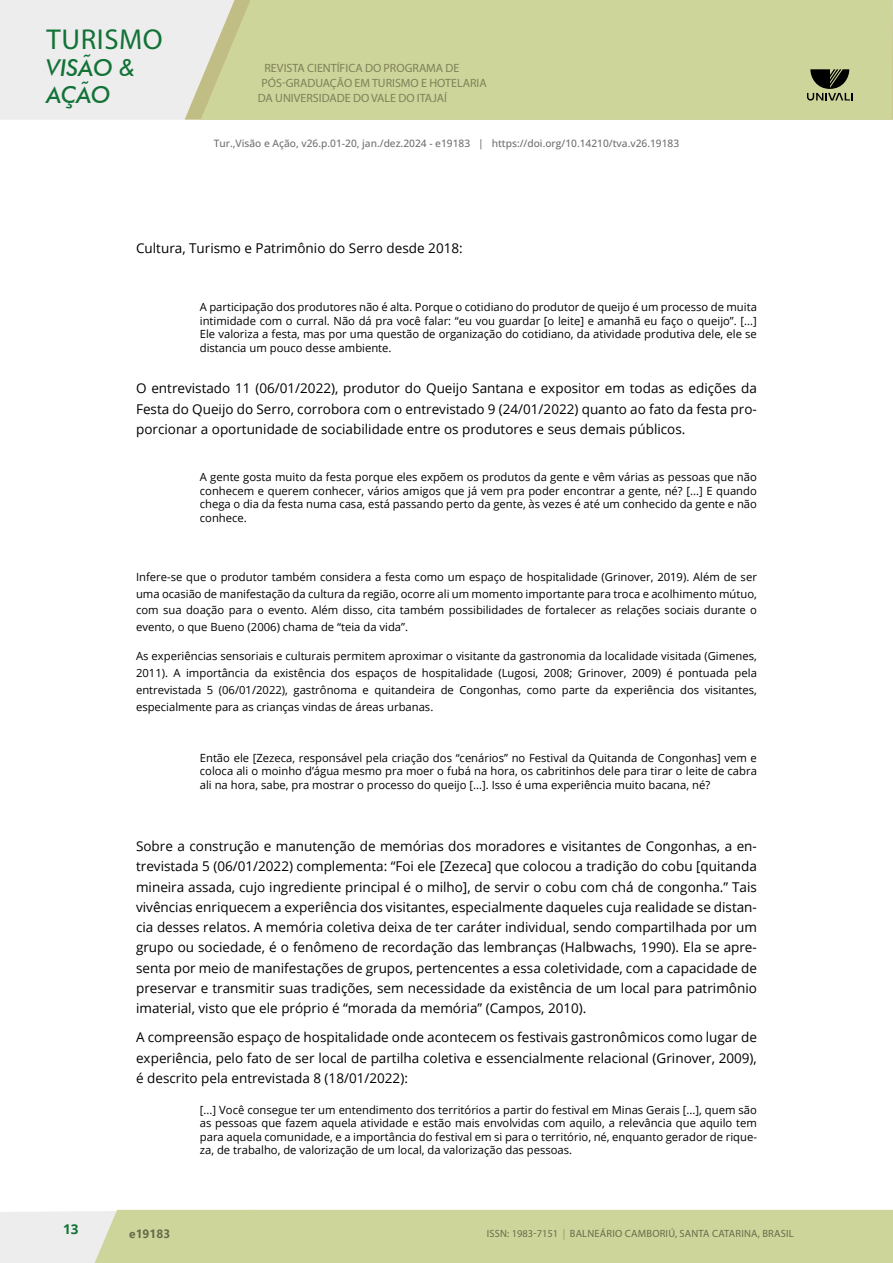
<style>
.page{position:relative;width:893px;height:1263px;background:#fff}
.page>*{position:absolute;margin:0;border:0;box-sizing:border-box;transform-origin:0 0}
.t1{font:28.8px "Myriad Pro";letter-spacing:.02em;color:#127237}
.t2{font:italic 500 23.25px/26.5px "Futura BT";color:#127237}
.t3{font:13.5px/20.2px "Open Sans";color:#000;text-align:justify}
.t4{font:700 13.5px "Open Sans";color:#127237}
.t5{font:12px "Myriad Pro";color:#7e8058}
.t6{font:700 12px "Segoe UI";color:#696b4a}
.t7{font:11.25px/13.5px "Open Sans";color:#000;text-align:justify}
.t8{font:10.5px "Myriad Pro";letter-spacing:.02em;color:#696b4a}
.t9{font:500 10.2px "Open Sans";color:#70706f}
.s1{color:#98905f}
</style>
<div class="page">
<div style="left:0;top:0;width:185px;height:120px;background:#ededed"></div>
<svg style="left:185px;top:0;width:708px;height:120px;fill:#ededed"></svg>
<div style="left:201px;top:0;width:691px;height:120px;background:#ced59b"></div>
<svg style="left:0;top:1210px;width:893px;height:53px"></svg>
<svg style="left:807px;top:69px;width:46px;height:32px"></svg>
<h1 class="t1" style="left:47px;top:22px;width:118px">TURISMO</h1>
<h2 class="t2" style="left:46px;top:54px;width:90px">VISÃO &amp;<br>AÇÃO</h2>
<p class="t5" style="left:264px;top:60px;width:196px">REVISTA CIENTÍFICA DO PROGRAMA DE</p>
<p class="t5" style="left:261px;top:75px;width:227px">PÓS-GRADUAÇÃO EM TURISMO E HOTELARIA</p>
<p class="t5" style="left:258px;top:90px;width:191px">DA UNIVERSIDADE DO VALE DO ITAJAÍ</p>
<p class="t9" style="left:214px;top:136px;width:467px">Tur.,Visão e Ação, v26.p.01-20, jan./dez.2024 - e19183 | https://doi.org/10.14210/tva.v26.19183</p>
<p class="t3" style="left:136px;top:237px;width:328px">Cultura, Turismo e Patrimônio do Serro desde 2018:</p>
<p class="t7" style="left:200px;top:300px;width:559px">A participação dos produtores não é alta. Porque o cotidiano do produtor de queijo é um processo de muita intimidade com o curral. Não dá pra você falar: “eu vou guardar [o leite] e amanhã eu faço o queijo”. [...] Ele valoriza a festa, mas por uma questão de organização do cotidiano, da atividade produtiva dele, ele se distancia um pouco desse ambiente.</p>
<p class="t3" style="left:136px;top:378px;width:622px">O entrevistado 11 (06/01/2022), produtor do Queijo Santana e expositor em todas as edições da Festa do Queijo do Serro, corrobora com o entrevistado 9 (24/01/2022) quanto ao fato da festa pro&shy;porcionar a oportunidade de sociabilidade entre os produtores e seus demais públicos.</p>
<p class="t7" style="left:200px;top:470px;width:559px">A gente gosta muito da festa porque eles expõem os produtos da gente e vêm várias as pessoas que não conhecem e querem conhecer, vários amigos que já vem pra poder encontrar a gente, né? [...] E quando chega o dia da festa numa casa, está passando perto da gente, às vezes é até um conhecido da gente e não conhece.</p>
<p class="t7" style="left:136px;top:568px;width:622px;line-height:16.8px">Infere-se que o produtor também considera a festa como um espaço de hospitalidade (Grinover, 2019). Além de ser uma ocasião de manifestação da cultura da região, ocorre ali um momento importante para troca e acolhimento mútuo, com sua doação para o evento. Além disso, cita também possibilidades de fortalecer as relações sociais durante o evento, o que Bueno (2006) chama de “teia da vida”.</p>
<p class="t7" style="left:136px;top:647px;width:622px;line-height:16.8px">As experiências sensoriais e culturais permitem aproximar o visitante da gastronomia da localidade visitada (Gimenes, 2011). A importância da existência dos espaços de hospitalidade (Lugosi, 2008; Grinover, 2009) é pontuada pela entrevistada 5 (06/01/2022), gastrônoma e quitandeira de Congonhas, como parte da experiência dos visitantes, especialmente para as crianças vindas de áreas urbanas.</p>
<p class="t7" style="left:200px;top:751px;width:559px">Então ele [Zezeca, responsável pela criação dos “cenários” no Festival da Quitanda de Congonhas] vem e coloca ali o moinho d’água mesmo pra moer o fubá na hora, os cabritinhos dele para tirar o leite de cabra ali na hora, sabe, pra mostrar o processo do queijo [...]. Isso é uma experiência muito bacana, né?</p>
<p class="t3" style="left:136px;top:836px;width:622px">Sobre a construção e manutenção de memórias dos moradores e visitantes de Congonhas, a en&shy;trevistada 5 (06/01/2022) complementa: “Foi ele [Zezeca] que colocou a tradição do cobu [quitanda mineira assada, cujo ingrediente principal é o milho], de servir o cobu com chá de congonha.” Tais vivências enriquecem a experiência dos visitantes, especialmente daqueles cuja realidade se distan&shy;cia desses relatos. A memória coletiva deixa de ter caráter individual, sendo compartilhada por um grupo ou sociedade, é o fenômeno de recordação das lembranças (Halbwachs, 1990). Ela se apre&shy;senta por meio de manifestações de grupos, pertencentes a essa coletividade, com a capacidade de preservar e transmitir suas tradições, sem necessidade da existência de um local para patrimônio imaterial, visto que ele próprio é “morada da memória” (Campos, 2010).</p>
<p class="t3" style="left:136px;top:1027px;width:622px">A compreensão espaço de hospitalidade onde acontecem os festivais gastronômicos como lugar de experiência, pelo fato de ser local de partilha coletiva e essencialmente relacional (Grinover, 2009), é descrito pela entrevistada 8 (18/01/2022):</p>
<p class="t7" style="left:200px;top:1103px;width:559px">[...] Você consegue ter um entendimento dos territórios a partir do festival em Minas Gerais [...], quem são as pessoas que fazem aquela atividade e estão mais envolvidas com aquilo, a relevância que aquilo tem para aquela comunidade, e a importância do festival em si para o território, né, enquanto gerador de rique&shy;za, de trabalho, de valorização de um local, da valorização das pessoas.</p>
<p class="t4" style="left:63px;top:1219px;width:17px">13</p>
<p class="t8" style="left:487px;top:1227px;width:308px">ISSN: 1983-7151 <span class="s1">|</span> BALNEÁRIO CAMBORIÚ, SANTA CATARINA, BRASIL</p>
<p class="t6" style="left:129px;top:1222px;width:42px">e19183</p>
</div>
